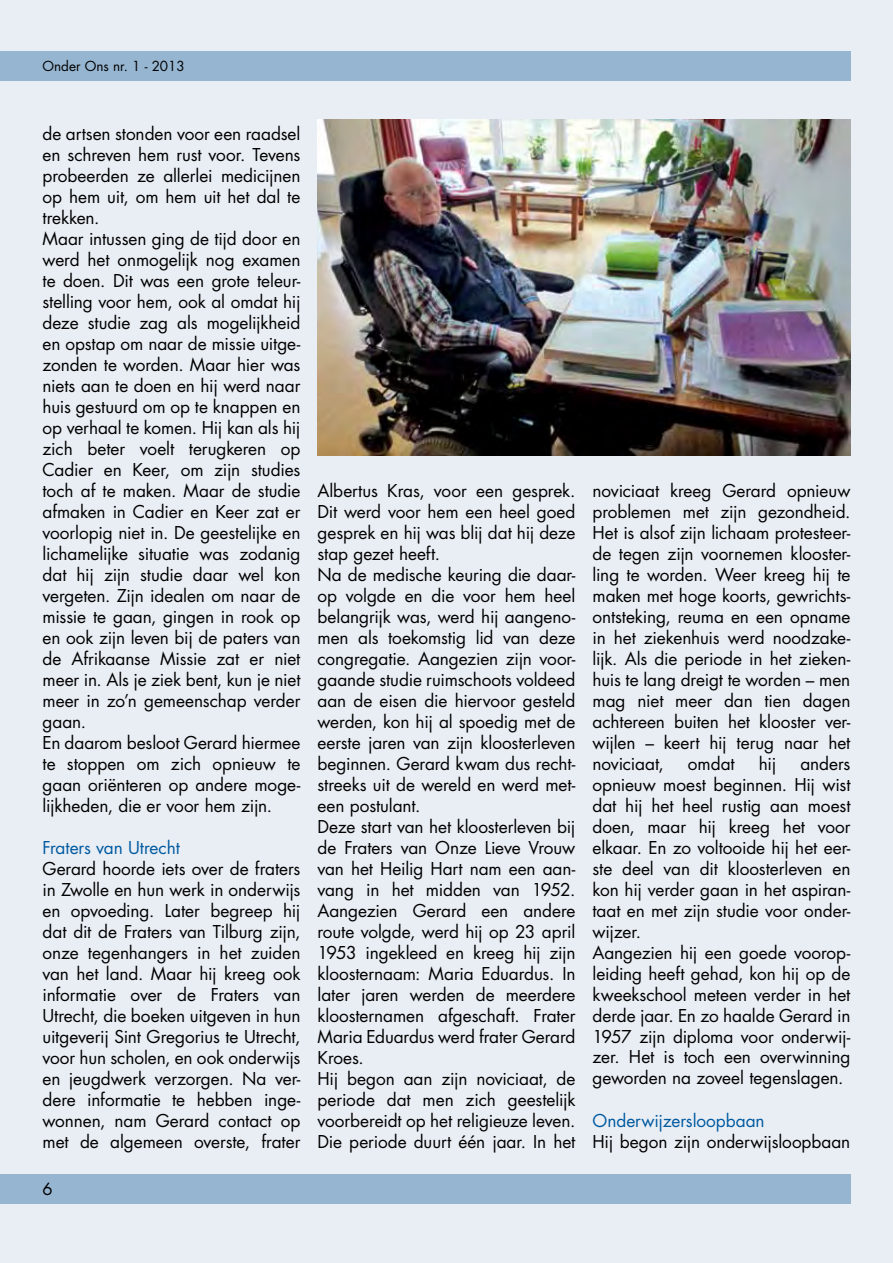
<style>
.page{position:relative;width:893px;height:1263px;background:#e9eef5}
.page>*{position:absolute;margin:0;border:0;box-sizing:border-box;transform-origin:0 0}
.t1{font:17.25px/21px "Futura Std";letter-spacing:-.005em;color:#000}
.t2{font:17.25px "Futura Std";letter-spacing:-.005em;color:#005a9f}
.t3{font:16.5px "Futura Std";color:#000}
.t4{font:13.5px "Futura Std";color:#000}
</style>
<div class="page">
<div style="left:0;top:1174px;width:850px;height:29px;background:#96b5d0"></div>
<img style="left:317px;top:119px;width:533px;height:336px">
<div style="left:0;top:51px;width:850px;height:30px;background:#96b5d0"></div>
<p class="t4" style="left:43px;top:58px;width:144px">Onder Ons nr. 1 - 2013</p>
<p class="t1" style="left:43px;top:123px;width:260px">de artsen stonden voor een raadsel en schreven hem rust voor. Tevens probeerden ze allerlei medicijnen op hem uit, om hem uit het dal te trekken.<br>Maar intussen ging de tijd door en werd het onmogelijk nog examen te doen. Dit was een grote teleur&shy;stelling voor hem, ook al omdat hij deze studie zag als mogelijkheid en opstap om naar de missie uitge&shy;zonden te worden. Maar hier was niets aan te doen en hij werd naar huis gestuurd om op te knappen en op verhaal te komen. Hij kan als hij zich beter voelt terugkeren op<br>Cadier en Keer, om zijn studies toch af te maken. Maar de studie afmaken in Cadier en Keer zat er voorlopig niet in. De geestelijke en lichamelijke situatie was zodanig dat hij zijn studie daar wel kon vergeten. Zijn idealen om naar de missie te gaan, gingen in rook op en ook zijn leven bij de paters van de Afrikaanse Missie zat er niet meer in. Als je ziek bent, kun je niet meer in zo’n gemeenschap verder gaan.<br>En daarom besloot Gerard hiermee te stoppen om zich opnieuw te gaan oriënteren op andere moge&shy;lijkheden, die er voor hem zijn.</p>
<p class="t2" style="left:43px;top:836px;width:139px">Fraters van Utrecht</p>
<p class="t1" style="left:43px;top:858px;width:259px;text-align:justify">Gerard hoorde iets over de fraters in Zwolle en hun werk in onderwijs en opvoeding. Later begreep hij dat dit de Fraters van Tilburg zijn, onze tegenhangers in het zuiden van het land. Maar hij kreeg ook informatie over de Fraters van Utrecht, die boeken uitgeven in hun uitgeverij Sint Gregorius te Utrecht, voor hun scholen, en ook onderwijs en jeugdwerk verzorgen. Na ver&shy;dere informatie te hebben inge&shy;wonnen, nam Gerard contact op met de algemeen overste, frater</p>
<p class="t3" style="left:43px;top:1179px;width:12px">6</p>
<p class="t1" style="left:317px;top:480px;width:259px">Albertus Kras, voor een gesprek.<br>Dit werd voor hem een heel goed gesprek en hij was blij dat hij deze stap gezet heeft.<br>Na de medische keuring die daar&shy;op volgde en die voor hem heel belangrijk was, werd hij aangeno&shy;men als toekomstig lid van deze congregatie. Aangezien zijn voor&shy;gaande studie ruimschoots voldeed aan de eisen die hiervoor gesteld werden, kon hij al spoedig met de eerste jaren van zijn kloosterleven beginnen. Gerard kwam dus recht&shy;streeks uit de wereld en werd met&shy;een postulant.<br>Deze start van het kloosterleven bij de Fraters van Onze Lieve Vrouw van het Heilig Hart nam een aan&shy;vang in het midden van 1952.<br>Aangezien Gerard een andere route volgde, werd hij op 23 april<br>1953 ingekleed en kreeg hij zijn kloosternaam: Maria Eduardus. In later jaren werden de meerdere kloosternamen afgeschaft. Frater<br>Maria Eduardus werd frater Gerard<br>Kroes.<br>Hij begon aan zijn noviciaat, de periode dat men zich geestelijk voorbereidt op het religieuze leven.<br>Die periode duurt één jaar. In het</p>
<p class="t1" style="left:592px;top:480px;width:260px;text-align:justify">noviciaat kreeg Gerard opnieuw problemen met zijn gezondheid.<br>Het is alsof zijn lichaam protesteer&shy;de tegen zijn voornemen klooster&shy;ling te worden. Weer kreeg hij te maken met hoge koorts, gewrichts&shy;ontsteking, reuma en een opname in het ziekenhuis werd noodzake&shy;lijk. Als die periode in het zieken&shy;huis te lang dreigt te worden – men mag niet meer dan tien dagen achtereen buiten het klooster ver&shy;wijlen – keert hij terug naar het noviciaat,</p>
<p class="t1" style="left:592px;top:753px;width:259px;text-indent:208px">anders opnieuw moest beginnen. Hij wist dat hij het heel rustig aan moest doen, maar hij kreeg het voor elkaar. En zo voltooide hij het eer&shy;ste deel van dit kloosterleven en kon hij verder gaan in het aspiran&shy;taat en met zijn studie voor onder&shy;wijzer.<br>Aangezien hij een goede voorop&shy;leiding heeft gehad, kon hij op de kweekschool meteen verder in het derde jaar. En zo haalde Gerard in<br>1957 zijn diploma voor onderwij&shy;zer. Het is toch een overwinning geworden na zoveel tegenslagen.</p>
<p class="t2" style="left:592px;top:1109px;width:174px">Onderwijzersloopbaan</p>
<p class="t1" style="left:592px;top:1131px;width:259px">Hij begon zijn onderwijsloopbaan</p>
<p class="t1" style="left:688px;top:753px;width:48px">omdat</p>
<p class="t1" style="left:759px;top:753px;width:19px">hij</p>
</div>
